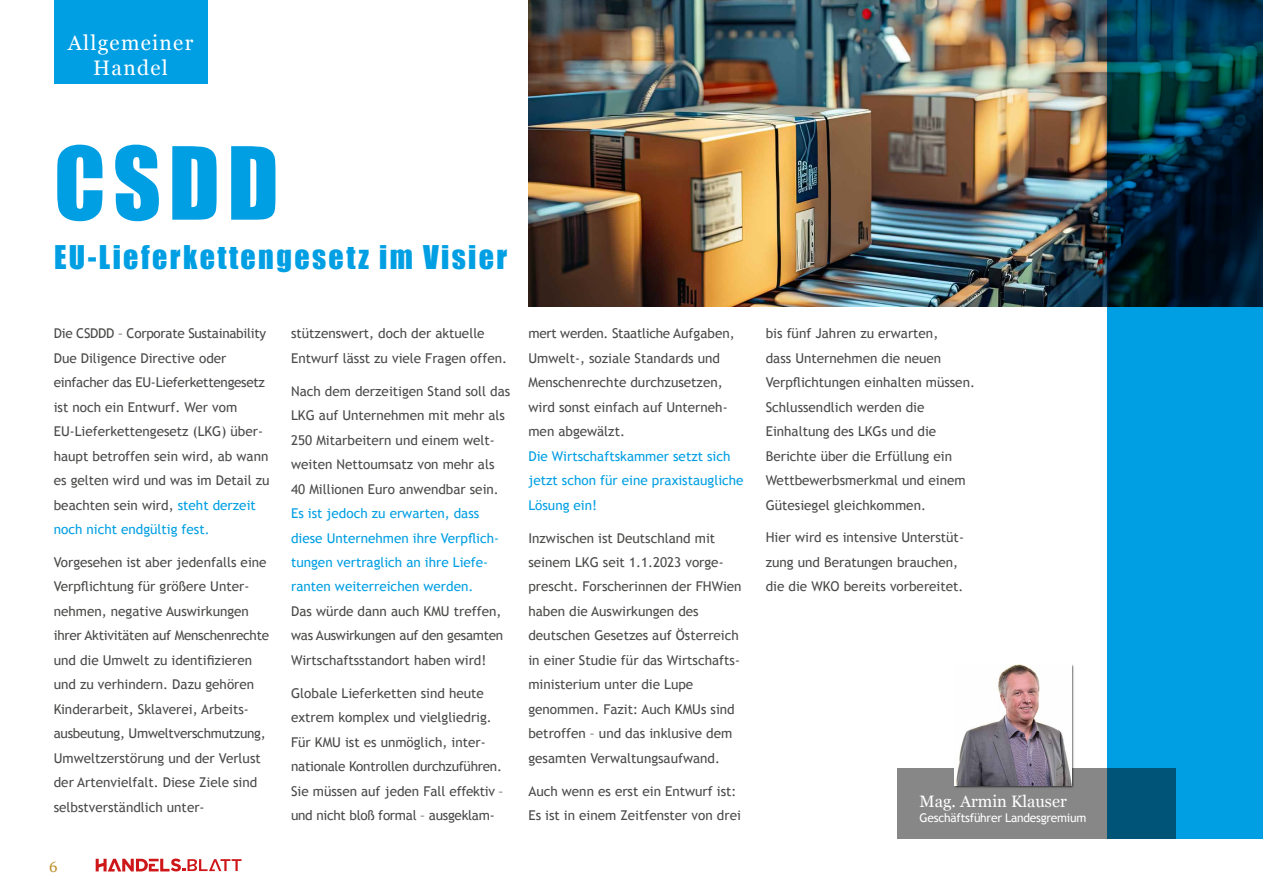
<style>
.page{position:relative;width:1263px;height:893px;background:#fff}
.page>*{position:absolute;margin:0;border:0;box-sizing:border-box;transform-origin:0 0}
.t1{font:93px "Impact";color:#009fe3}
.t2{font:30px "Impact";letter-spacing:.08em;color:#009fe3}
.t3{font:21px/25.2px "Georgia";letter-spacing:.06em;color:#fff;text-align:center}
.t4{font:16.5px "Georgia";color:#fff}
.t5{font:15px "Georgia";color:#bb902d}
.t6{font:13.5px/24.5px "Trebuchet MS";color:#4a4a49}
.t7{font:13.5px/24.5px "Trebuchet MS";color:#009fe3}
.t8{font:12px "Trebuchet MS";letter-spacing:-.02em;color:#fff}
.s1{color:#009fe3}
</style>
<div class="page">
<svg style="left:96px;top:858px;width:146px;height:13px"></svg>
<div style="left:54px;top:0;width:153px;height:39px;background:#009fe3"></div>
<div style="left:54px;top:38px;width:153px;height:46px;background:#009fe3"></div>
<div style="left:1108px;top:0;width:155px;height:838px;background:#009fe3"></div>
<img style="left:528px;top:0;width:735px;height:306px">
<svg style="left:897px;top:769px;width:279px;height:70px;fill:#878787"></svg>
<div style="left:954px;top:664px;width:121px;height:124px;background:#000;opacity:.75"></div>
<img style="left:955px;top:665px;width:116px;height:120px">
<h3 class="t3" style="left:68px;top:29px;width:127px">Allgemeiner<br>Handel</h3>
<h1 class="t1" style="left:54px;top:111px;width:226px">CSDD</h1>
<h2 class="t2" style="left:54px;top:234px;width:455px">EU-Lieferkettengesetz im Visier</h2>
<p class="t6" style="left:54px;top:322px;width:217px">Die CSDDD – Corporate Sustainability Due Diligence Directive oder einfacher das EU-Lieferkettengesetz ist noch ein Entwurf. Wer vom EU-Lieferkettengesetz (LKG) über&shy;haupt betroffen sein wird, ab wann es gelten wird und was im Detail zu beachten sein wird, <span class="s1">steht derzeit noch nicht endgültig fest.</span></p>
<p class="t6" style="left:54px;top:550px;width:217px">Vorgesehen ist aber jedenfalls eine Verpflichtung für größere Unter&shy;nehmen, negative Auswirkungen ihrer Aktivitäten auf Menschenrechte und die Umwelt zu identifizieren und zu verhindern. Dazu gehören Kinderarbeit, Sklaverei, Arbeits&shy;ausbeutung, Umweltverschmutzung, Umweltzerstörung und der Verlust der Artenvielfalt. Diese Ziele sind selbstverständlich unter-</p>
<p class="t5" style="left:49px;top:855px;width:10px">6</p>
<p class="t6" style="left:291px;top:322px;width:218px">stützenswert, doch der aktuelle<br>Entwurf lässt zu viele Fragen offen.</p>
<p class="t6" style="left:291px;top:379px;width:221px">Nach dem derzeitigen Stand soll das LKG auf Unternehmen mit mehr als 250 Mitarbeitern und einem welt&shy;weiten Nettoumsatz von mehr als 40 Millionen Euro anwendbar sein.</p>
<p class="t7" style="left:291px;top:501px;width:209px">Es ist jedoch zu erwarten, dass diese Unternehmen ihre Verpflich&shy;tungen vertraglich an ihre Liefe&shy;ranten weiterreichen werden.</p>
<p class="t6" style="left:291px;top:599px;width:214px">Das würde dann auch KMU treffen, was Auswirkungen auf den gesamten<br>Wirtschaftsstandort haben wird!</p>
<p class="t6" style="left:291px;top:681px;width:214px">Globale Lieferketten sind heute extrem komplex und vielgliedrig.<br>Für KMU ist es unmöglich, inter&shy;nationale Kontrollen durchzuführen.<br>Sie müssen auf jeden Fall effektiv – und nicht bloß formal – ausgeklam-</p>
<p class="t6" style="left:528px;top:322px;width:208px">mert werden. Staatliche Aufgaben,<br>Umwelt-, soziale Standards und<br>Menschenrechte durchzusetzen, wird sonst einfach auf Unterneh&shy;men abgewälzt.</p>
<p class="t7" style="left:528px;top:444px;width:217px">Die Wirtschaftskammer setzt sich jetzt schon für eine praxistaugliche<br>Lösung ein!</p>
<p class="t6" style="left:528px;top:526px;width:215px">Inzwischen ist Deutschland mit seinem LKG seit 1.1.2023 vorge&shy;prescht. Forscherinnen der FHWien haben die Auswirkungen des deutschen Gesetzes auf Österreich in einer Studie für das Wirtschafts&shy;ministerium unter die Lupe genommen. Fazit: Auch KMUs sind betroffen – und das inklusive dem gesamten Verwaltungsaufwand.</p>
<p class="t6" style="left:528px;top:779px;width:214px">Auch wenn es erst ein Entwurf ist:<br>Es ist in einem Zeitfenster von drei</p>
<p class="t6" style="left:766px;top:322px;width:211px">bis fünf Jahren zu erwarten,<br>dass Unternehmen die neuen<br>Verpflichtungen einhalten müssen.<br>Schlussendlich werden die<br>Einhaltung des LKGs und die<br>Berichte über die Erfüllung ein<br>Wettbewerbsmerkmal und einem<br>Gütesiegel gleichkommen.</p>
<p class="t6" style="left:766px;top:526px;width:200px">Hier wird es intensive Unterstüt&shy;zung und Beratungen brauchen, die die WKO bereits vorbereitet.</p>
<p class="t4" style="left:919px;top:789px;width:149px">Mag. Armin Klauser</p>
<p class="t8" style="left:919px;top:810px;width:168px">Geschäftsführer Landesgremium</p>
</div>
